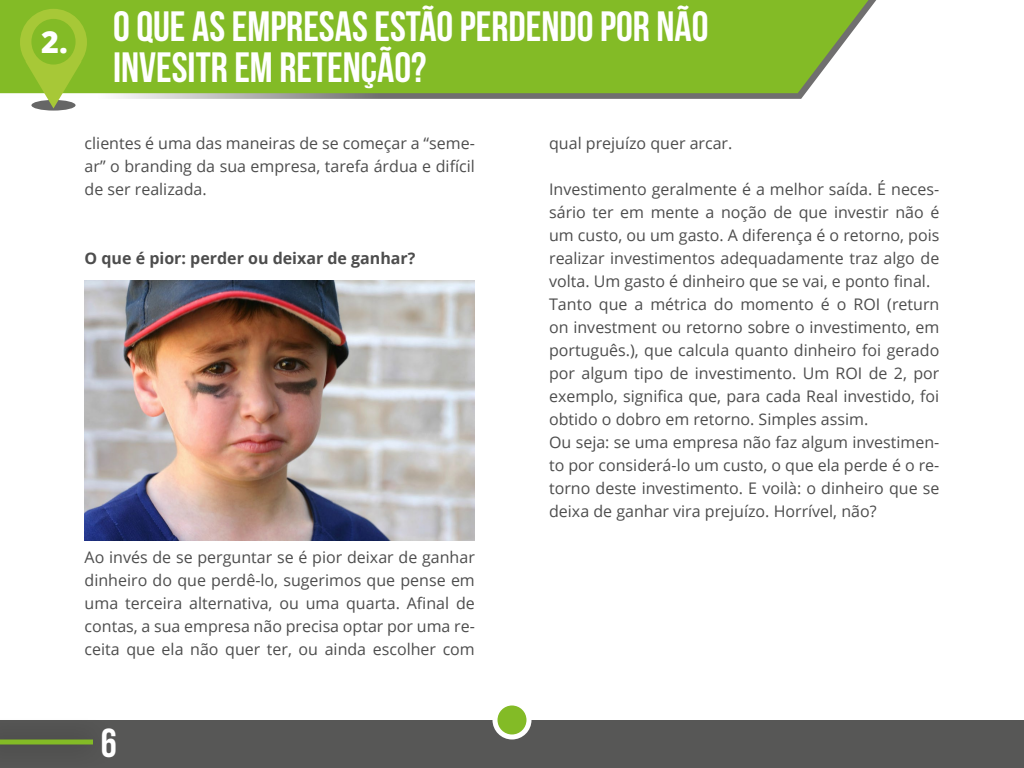
<style>
.page{position:relative;width:1024px;height:768px;background:#fff}
.page>*{position:absolute;margin:0;border:0;box-sizing:border-box;transform-origin:0 0}
.t1{font:42.4px/41px "Bebas Neue";color:#fff}
.t2{font:40.5px "Bebas Neue";color:#fff}
.t3{font:800 30.4px "Open Sans";color:#fff}
.t4{font:16px/23px "Open Sans";color:#4d4d4d;text-align:justify}
.t5{font:700 16px "Open Sans";color:#4d4d4d}
</style>
<div class="page">
<svg style="left:0;top:0;width:876px;height:99px"></svg>
<div style="left:0;top:0;width:869px;height:93px;background:#83bb26"></div>
<div style="left:0;top:720px;width:1024px;height:48px;background:#575756"></div>
<svg style="left:495px;top:703px;width:34px;height:34px"></svg>
<div style="left:492px;top:700px;width:40px;height:40px;border:5px solid #fff;border-radius:50%"></div>
<div style="left:0;top:716px;width:114px;height:52px;background:#000;opacity:.51"></div>
<hr style="left:0;top:740px;width:93px;height:4px;background:#83bb26">
<svg style="left:31px;top:100px;width:45px;height:11px"></svg>
<svg style="left:20px;top:9px;width:67px;height:99px;background:#a3c54c"></svg>
<div style="left:31px;top:19px;width:45px;height:46px;background:#83bb26;border-radius:50%"></div>
<img style="left:85px;top:280px;width:390px;height:261px">
<h3 class="t3" style="left:41px;top:19px;width:28px">2.</h3>
<h1 class="t1" style="left:113px;top:6px;width:597px">O QUE AS EMPRESAS ESTÃO PERDENDO POR NÃO<br>INVESITR EM RETENÇÃO?</h1>
<p class="t4" style="left:85px;top:131px;width:392px">clientes é uma das maneiras de se começar a “seme&shy;ar” o branding da sua empresa, tarefa árdua e difícil de ser realizada.</p>
<p class="t5" style="left:85px;top:247px;width:332px">O que é pior: perder ou deixar de ganhar?</p>
<p class="t4" style="left:85px;top:545px;width:392px">Ao invés de se perguntar se é pior deixar de ganhar dinheiro do que perdê-lo, sugerimos que pense em uma terceira alternativa, ou uma quarta. Afinal de contas, a sua empresa não precisa optar por uma re&shy;ceita que ela não quer ter, ou ainda escolher com</p>
<p class="t4" style="left:549px;top:131px;width:185px">qual prejuízo quer arcar.</p>
<p class="t4" style="left:549px;top:177px;width:392px;text-align:left">Investimento geralmente é a melhor saída. É neces&shy;sário ter em mente a noção de que investir não é um custo, ou um gasto. A diferença é o retorno, pois realizar investimentos adequadamente traz algo de volta. Um gasto é dinheiro que se vai, e ponto final.<br>Tanto que a métrica do momento é o ROI (return on investment ou retorno sobre o investimento, em português.), que calcula quanto dinheiro foi gerado por algum tipo de investimento. Um ROI de 2, por exemplo, significa que, para cada Real investido, foi obtido o dobro em retorno. Simples assim.<br>Ou seja: se uma empresa não faz algum investimen&shy;to por considerá-lo um custo, o que ela perde é o re&shy;torno deste investimento. E voilà: o dinheiro que se deixa de ganhar vira prejuízo. Horrível, não?</p>
<h2 class="t2" style="left:101px;top:721px;width:18px">6</h2>
</div>
